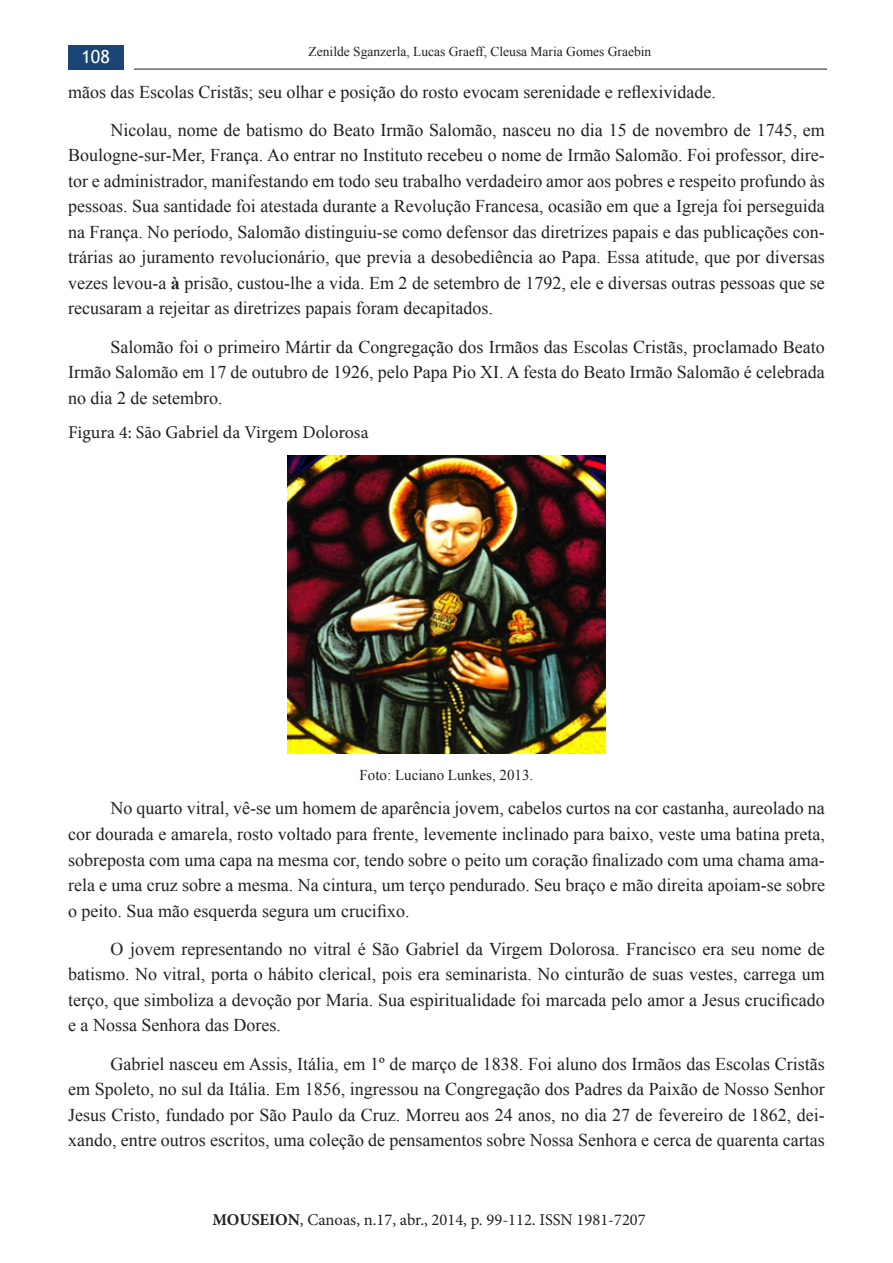
<style>
.page{position:relative;width:893px;height:1263px;background:#fff}
.page>*{position:absolute;margin:0;border:0;box-sizing:border-box;transform-origin:0 0}
.Corpo_Texto{font:18px/25.5px "Times New Roman";color:#231f20;text-align:justify}
.t1{font:18px "Minion Pro";color:#231f20}
.t2{font:18px "Trebuchet MS";color:#fff}
.t3{font:16.5px "Minion Pro";color:#231f20}
.t4{font:15px "Times New Roman";color:#231f20}
.t5{font:13.5px "Times New Roman";color:#231f20}
.s1{font-weight:700}
</style>
<div class="page">
<div style="left:68px;top:46px;width:55px;height:24px;background:#1a4576"></div>
<hr style="left:134px;top:69px;width:693px;height:1px;background:#231f20">
<img style="left:288px;top:456px;width:317px;height:297px">
<p class="t2" style="left:82px;top:47px;width:30px">108</p>
<p class="t5" style="left:309px;top:43px;width:344px">Zenilde Sganzerla, Lucas Graeff, Cleusa Maria Gomes Graebin</p>
<p class="Corpo_Texto" style="left:68px;top:78px;width:649px">mãos das Escolas Cristãs; seu olhar e posição do rosto evocam serenidade e reflexividade.</p>
<p class="Corpo_Texto" style="left:68px;top:117px;width:758px;text-indent:43px">Nicolau, nome de batismo do Beato Irmão Salomão, nasceu no dia 15 de novembro de 1745, em Boulogne-sur-Mer, França. Ao entrar no Instituto recebeu o nome de Irmão Salomão. Foi professor, dire&shy;tor e administrador, manifestando em todo seu trabalho verdadeiro amor aos pobres e respeito profundo às pessoas. Sua santidade foi atestada durante a Revolução Francesa, ocasião em que a Igreja foi perseguida na França. No período, Salomão distinguiu-se como defensor das diretrizes papais e das publicações con&shy;trárias ao juramento revolucionário, que previa a desobediência ao Papa. Essa atitude, que por diversas vezes levou-a <span class="s1">à</span> prisão, custou-lhe a vida. Em 2 de setembro de 1792, ele e diversas outras pessoas que se recusaram a rejeitar as diretrizes papais foram decapitados.</p>
<p class="Corpo_Texto" style="left:68px;top:333px;width:758px;text-indent:43px">Salomão foi o primeiro Mártir da Congregação dos Irmãos das Escolas Cristãs, proclamado Beato Irmão Salomão em 17 de outubro de 1926, pelo Papa Pio XI. A festa do Beato Irmão Salomão é celebrada no dia 2 de setembro.</p>
<p class="t1" style="left:68px;top:420px;width:302px">Figura 4: São Gabriel da Virgem Dolorosa</p>
<p class="t4" style="left:360px;top:765px;width:175px">Foto: Luciano Lunkes, 2013.</p>
<p class="Corpo_Texto" style="left:68px;top:795px;width:758px;text-indent:43px">No quarto vitral, vê-se um homem de aparência jovem, cabelos curtos na cor castanha, aureolado na cor dourada e amarela, rosto voltado para frente, levemente inclinado para baixo, veste uma batina preta, sobreposta com uma capa na mesma cor, tendo sobre o peito um coração finalizado com uma chama ama&shy;rela e uma cruz sobre a mesma. Na cintura, um terço pendurado. Seu braço e mão direita apoiam-se sobre o peito. Sua mão esquerda segura um crucifixo.</p>
<p class="Corpo_Texto" style="left:68px;top:936px;width:758px;text-indent:43px">O jovem representando no vitral é São Gabriel da Virgem Dolorosa. Francisco era seu nome de batismo. No vitral, porta o hábito clerical, pois era seminarista. No cinturão de suas vestes, carrega um terço, que simboliza a devoção por Maria. Sua espiritualidade foi marcada pelo amor a Jesus crucificado e a Nossa Senhora das Dores.</p>
<p class="Corpo_Texto" style="left:68px;top:1050px;width:758px;text-indent:43px">Gabriel nasceu em Assis, Itália, em 1º de março de 1838. Foi aluno dos Irmãos das Escolas Cristãs em Spoleto, no sul da Itália. Em 1856, ingressou na Congregação dos Padres da Paixão de Nosso Senhor Jesus Cristo, fundado por São Paulo da Cruz. Morreu aos 24 anos, no dia 27 de fevereiro de 1862, dei&shy;xando, entre outros escritos, uma coleção de pensamentos sobre Nossa Senhora e cerca de quarenta cartas</p>
<p class="t3" style="left:212px;top:1209px;width:435px"><span class="s1">MOUSEION</span>, Canoas, n.17, abr., 2014, p. 99-112. ISSN 1981-7207</p>
</div>
